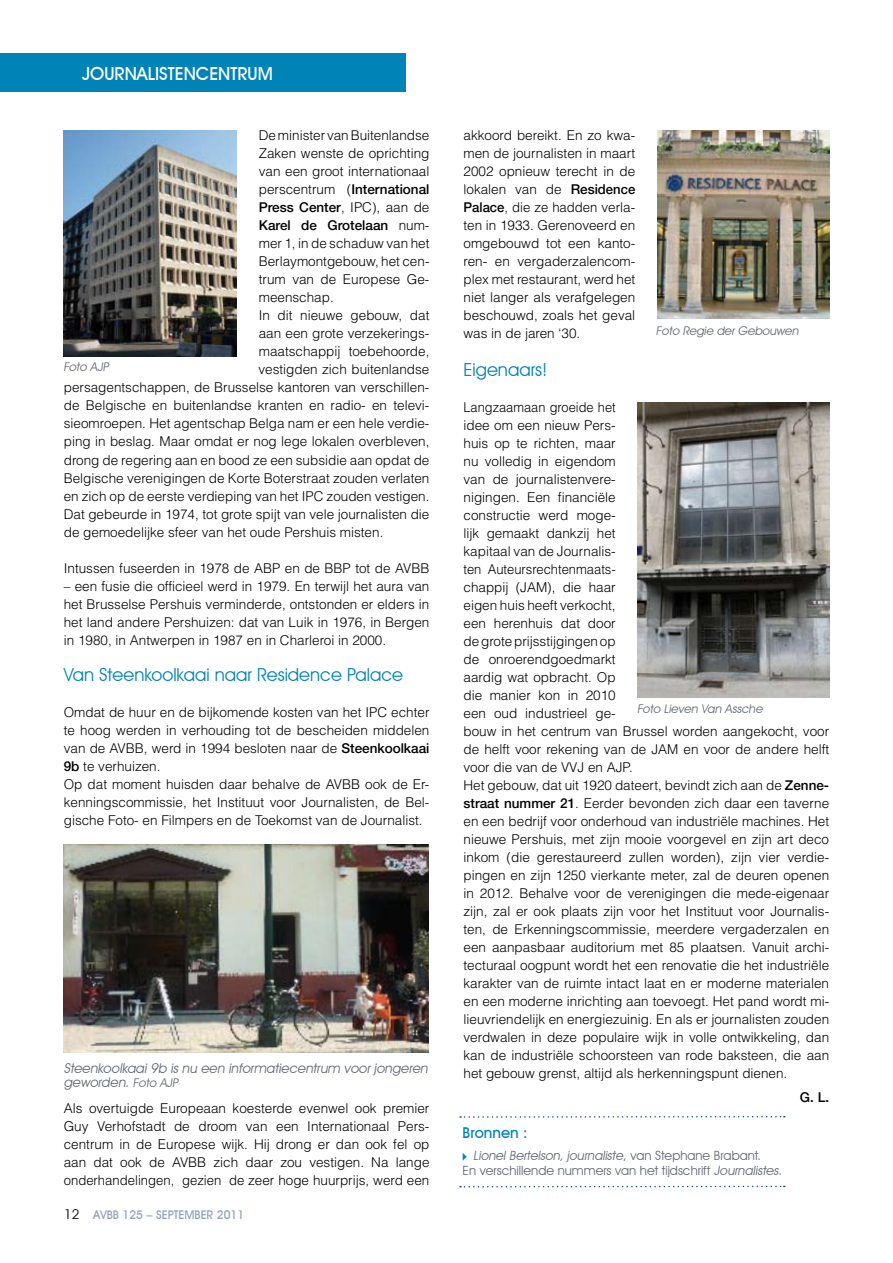
<style>
.page{position:relative;width:893px;height:1263px;background:#fff}
.page>*{position:absolute;margin:0;border:0;box-sizing:border-box;transform-origin:0 0}
.t1{font:18px "Avant Garde IT Cby BT";color:#0083b6}
.t2{font:500 18px "Avant Garde IT Cby BT";color:#fff}
.t3{font:500 15px "Avant Garde IT Cby BT";color:#0083b6}
.t4{font:300 13.5px/18px "Helvetica LT Std";color:#000;text-align:justify}
.t5{font:300 13.5px/18px "Helvetica LT Std";color:#000;scale:.95 1}
.t6{font:500 13.5px/18px "Helvetica Neue LT";color:#000;text-align:justify}
.t7{font:italic 13.5px/13.5px "Avant Garde IT Cby BT";color:#616875}
.t8{font:12.75px/15.3px "Avant Garde IT Cby BT";color:#616875}
.t9{font:italic 12px "Avant Garde IT Cby BT";color:#616875}
.t10{font:500 12px "Avant Garde IT Cby BT";color:#91a3b6}
.s1{font-family:"Helvetica LT Std";font-weight:300}
.s2{font-family:"Helvetica Neue LT";font-weight:500}
.s3{font-size:12px}
.s4{font-weight:400;font-size:13.5px;color:#000}
.s5{font-family:"European Pi Three";font-size:9px;color:#0083b6}
.s6{font-style:italic}
</style>
<div class="page">
<div style="left:0;top:53px;width:405px;height:38px;background:#0083b6"></div>
<img style="left:64px;top:131px;width:173px;height:225px">
<img style="left:63px;top:844px;width:365px;height:209px">
<img style="left:657px;top:131px;width:173px;height:188px">
<img style="left:637px;top:403px;width:192px;height:294px">
<svg style="left:460px;top:1116px;width:325px;height:2px"></svg>
<svg style="left:460px;top:1186px;width:325px;height:1px"></svg>
<h1 class="t2" style="left:82px;top:63px;width:192px">JOURNALISTENCENTRUM</h1>
<p class="t4" style="left:259px;top:127px;width:172px">De minister van Buitenlandse Zaken wenste de oprichting van een groot internationaal</p>
<p class="t6" style="left:259px;top:181px;width:172px"><span class="s1">perscentrum (</span>International Press Center<span class="s1">, IPC), aan de </span>Karel de Grotelaan <span class="s1">num-</span></p>
<p class="t4" style="left:259px;top:235px;width:172px">mer 1, in de schaduw van het</p>
<p class="t4" style="left:259px;top:253px;width:172px">Berlaymontgebouw, het cen-</p>
<p class="t4" style="left:259px;top:271px;width:172px">trum van de Europese Ge-</p>
<p class="t4" style="left:259px;top:289px;width:77px">meenschap.</p>
<p class="t4" style="left:259px;top:307px;width:172px">In dit nieuwe gebouw, dat</p>
<p class="t4" style="left:259px;top:325px;width:172px">aan een grote verzekerings-</p>
<p class="t4" style="left:259px;top:343px;width:172px">maatschappij toebehoorde,</p>
<p class="t4" style="left:258px;top:361px;width:173px">vestigden zich buitenlandse</p>
<p class="t4" style="left:64px;top:379px;width:367px">persagentschappen, de Brusselse kantoren van verschillen-</p>
<p class="t4" style="left:64px;top:397px;width:367px">de Belgische en buitenlandse kranten en radio- en televi-</p>
<p class="t4" style="left:64px;top:415px;width:367px">sieomroepen. Het agentschap Belga nam er een hele verdie-</p>
<p class="t4" style="left:64px;top:433px;width:367px">ping in beslag. Maar omdat er nog lege lokalen overbleven,</p>
<p class="t4" style="left:64px;top:451px;width:367px">drong de regering aan en bood ze een subsidie aan opdat de</p>
<p class="t4" style="left:64px;top:469px;width:367px">Belgische verenigingen de Korte Boterstraat zouden verlaten</p>
<p class="t4" style="left:64px;top:487px;width:367px">en zich op de eerste verdieping van het IPC zouden vestigen.</p>
<p class="t4" style="left:64px;top:505px;width:367px">Dat gebeurde in 1974, tot grote spijt van vele journalisten die</p>
<p class="t4" style="left:64px;top:523px;width:321px">de gemoedelijke sfeer van het oude Pershuis misten.</p>
<p class="t4" style="left:64px;top:559px;width:367px">Intussen fuseerden in 1978 de ABP en de BBP tot de AVBB</p>
<p class="t4" style="left:64px;top:577px;width:367px">– een fusie die officieel werd in 1979. En terwijl het aura van het Brusselse Pershuis verminderde, ontstonden er elders in het land andere Pershuizen: dat van Luik in 1976, in Bergen in 1980, in Antwerpen in 1987 en in Charleroi in 2000.</p>
<h1 class="t1" style="left:64px;top:663px;width:341px">Van Steenkoolkaai naar Residence Palace</h1>
<p class="t4" style="left:64px;top:703px;width:367px;text-align:left">Omdat de huur en de bijkomende kosten van het IPC echter te hoog werden in verhouding tot de bescheiden middelen van de AVBB, werd in 1994 besloten naar de <span class="s2">Steenkoolkaai 9b</span> te verhuizen.<br>Op dat moment huisden daar behalve de AVBB ook de Er&shy;kenningscommissie, het Instituut voor Journalisten, de Bel&shy;gische Foto- en Filmpers en de Toekomst van de Journalist.</p>
<p class="t9" style="left:63px;top:360px;width:49px">Foto AJP</p>
<p class="t7" style="left:64px;top:1062px;width:368px">Steenkoolkaai 9b is nu een informatiecentrum voor jongeren geworden. <span class="s3">Foto AJP</span></p>
<p class="t4" style="left:64px;top:1099px;width:367px">Als overtuigde Europeaan koesterde evenwel ook premier Guy Verhofstadt de droom van een Internationaal Pers&shy;centrum in de Europese wijk. Hij drong er dan ook fel op aan dat ook de AVBB zich daar zou vestigen. Na lange onderhandelingen, gezien de zeer hoge huurprijs, werd een</p>
<p class="t10" style="left:64px;top:1208px;width:138px"><span class="s4">12</span> AVBB 125 – SEPTEMBER</p>
<p class="t10" style="left:217px;top:1208px;width:29px">2011</p>
<p class="t4" style="left:463px;top:127px;width:173px">akkoord bereikt. En zo kwa&shy;men de journalisten in maart 2002 opnieuw terecht in de lokalen van de <span class="s2">Residence Palace</span>, die ze hadden verla&shy;ten in 1933. Gerenoveerd en omgebouwd tot een kanto&shy;ren- en vergaderzalencom&shy;plex met restaurant, werd het niet langer als verafgelegen beschouwd, zoals het geval was in de jaren ‘30.</p>
<h1 class="t1" style="left:463px;top:359px;width:85px">Eigenaars!</h1>
<p class="t5" style="left:463px;top:398px;width:386px">Langzaamaan groeide het<br>idee om een nieuw Pers-<br>huis op te richten, maar<br>nu volledig in eigendom<br>van de journalistenvere-<br>nigingen. Een financiële<br>constructie werd moge-<br>lijk gemaakt dankzij het<br>kapitaal van de Journalis-<br>ten Auteursrechtenmaats-<br>chappij (JAM), die haar<br>eigen huis heeft verkocht,<br>een herenhuis dat door<br>de grote prijsstijgingen op<br>de onroerendgoedmarkt<br>aardig wat opbracht. Op<br>die manier kon in 2010<br>een oud industrieel ge-<br>bouw in het centrum van Brussel worden aangekocht, voor de helft voor rekening van de JAM en voor de andere helft voor die van de VVJ en AJP.<br>Het gebouw, dat uit 1920 dateert, bevindt zich aan de <span class="s2">Zenne&shy;straat nummer 21</span>. Eerder bevonden zich daar een taverne en een bedrijf voor onderhoud van industriële machines. Het nieuwe Pershuis, met zijn mooie voorgevel en zijn art deco inkom (die gerestaureerd zullen worden), zijn vier verdie&shy;pingen en zijn 1250 vierkante meter, zal de deuren openen in 2012. Behalve voor de verenigingen die mede-eigenaar zijn, zal er ook plaats zijn voor het Instituut voor Journalis&shy;ten, de Erkenningscommissie, meerdere vergaderzalen en een aanpasbaar auditorium met 85 plaatsen. Vanuit archi&shy;tecturaal oogpunt wordt het een renovatie die het industriële karakter van de ruimte intact laat en er moderne materialen en een moderne inrichting aan toevoegt. Het pand wordt mi&shy;lieuvriendelijk en energiezuinig. En als er journalisten zouden verdwalen in deze populaire wijk in volle ontwikkeling, dan kan de industriële schoorsteen van rode baksteen, die aan het gebouw grenst, altijd als herkenningspunt dienen.</p>
<p class="t6" style="left:800px;top:1088px;width:31px">G. L.</p>
<p class="t9" style="left:656px;top:323px;width:146px">Foto Regie der Gebouwen</p>
<p class="t9" style="left:637px;top:701px;width:129px">Foto Lieven Van Assche</p>
<p class="t3" style="left:463px;top:1124px;width:66px">BRONNEN :</p>
<p class="t8" style="left:463px;top:1147px;width:321px"><span class="s5">A</span> <span class="s6">Lionel Bertelson, journaliste</span>, va n S t e p h a n e B r a b a n t.<br>En verschillende nummers van het tijdschrift <span class="s6">Journalistes</span>.</p>
</div>
